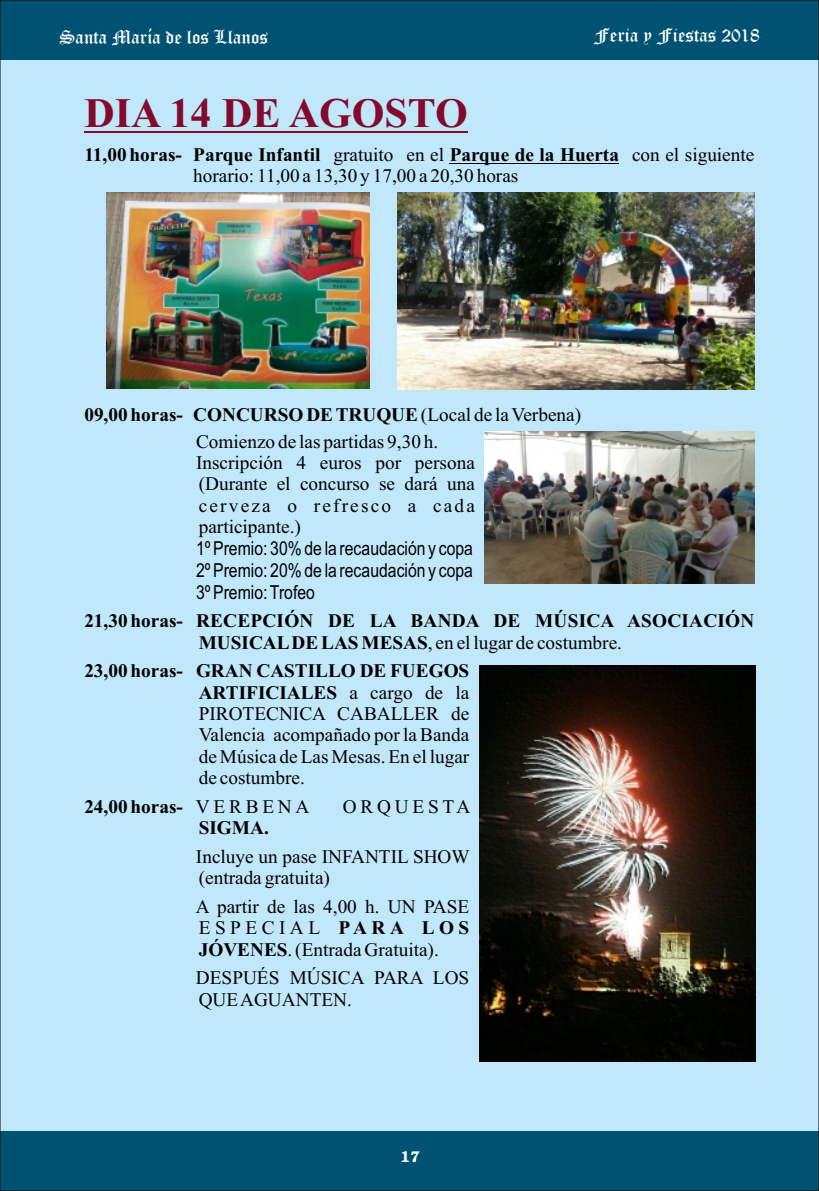
<style>
.page{position:relative;width:819px;height:1191px;background:#c1e8fa}
.page>*{position:absolute;margin:0;border:0;box-sizing:border-box;transform-origin:0 0}
.t1{font:700 42px "Times New Roman";color:#830a2b}
.t2{font:19.25px/21.3px "Times New Roman";color:#000}
.t3{font:700 19.25px/21.3px "Times New Roman";letter-spacing:.01em;color:#000}
.t4{font:19.25px/21.9px "Arial Narrow";color:#000;text-align:justify}
.t5{font:19.25px "Old English Text";color:#fff}
.t6{font:19.25px "Times New Roman";letter-spacing:.195em;color:#000}
.t7{font:800 15.75px "Cushing IT Cby BT";color:#fff}
.s1{font-weight:700}
.s2{font-weight:400}
</style>
<div class="page">
<div style="left:0;top:1131px;width:819px;height:60px;background:#005273"></div>
<div style="left:0;top:0;width:819px;height:60px;background:#005273"></div>
<hr style="left:84px;top:131px;width:384px;height:1px;background:#830a2b">
<hr style="left:449px;top:163px;width:170px;height:1px;background:#000">
<img style="left:107px;top:192px;width:262px;height:197px">
<img style="left:485px;top:431px;width:269px;height:152px">
<img style="left:479px;top:666px;width:276px;height:395px">
<img style="left:398px;top:192px;width:356px;height:198px">
<p class="t5" style="left:60px;top:30px;width:210px">Santa María de los Llanos</p>
<p class="t5" style="left:593px;top:29px;width:167px">Feria y Fiestas 2018</p>
<h1 class="t1" style="left:84px;top:98px;width:385px">DIA 14 DE AGOSTO</h1>
<p class="t2" style="left:193px;top:146px;width:562px;text-indent:-109px"><span class="s1">11,00 horas- Parque Infantil</span> gratuito en el <span class="s1">Parque de la Huerta</span> con el siguiente horario: 11,00 a 13,30 y 17,00 a 20,30 horas</p>
<p class="t2" style="left:196px;top:403px;width:386px;line-height:26.6px;text-indent:-112px"><span class="s1">09,00 horas- CONCURSO DE TRUQUE</span>(Local de la Verbena)<br>Comienzo de las partidas 9,30 h.</p>
<p class="t2" style="left:196px;top:454px;width:280px;text-align:justify">Inscripción 4 euros por persona (Durante el concurso se dará una cerveza o refresco a cada participante.)</p>
<p class="t4" style="left:196px;top:539px;width:278px">1º Premio: 30% de la recaudación y copa 2º Premio: 20% de la recaudación y copa 3º Premio: Trofeo</p>
<p class="t3" style="left:199px;top:612px;width:557px;text-indent:-114px">21,30 horas- RECEPCIÓN DE LA BANDA DE MÚSICA ASOCIACIÓN<br>MUSICALDE LAS MESAS<span class="s2">, en el lugar de costumbre.</span></p>
<p class="t2" style="left:199px;top:662px;width:272px;text-align:justify;text-indent:-114px"><span class="s1">23,00 horas- GRAN CASTILLO DE FUEGOS ARTIFICIALES</span> a cargo de la PIROTECNICA CABALLER de Valencia acompañado por la Banda de Música de Las Mesas. En el lugar de costumbre.</p>
<p class="t3" style="left:84px;top:797px;width:226px">24,00 horas- <span class="s2">V E R B E N A</span></p>
<p class="t6" style="left:343px;top:799px;width:129px">ORQUESTA</p>
<p class="t3" style="left:199px;top:819px;width:72px">SIGMA.</p>
<p class="t2" style="left:196px;top:847px;width:275px">Incluye un pase INFANTIL SHOW (entrada gratuita)</p>
<p class="t2" style="left:196px;top:897px;width:275px;text-align:justify">A partir de las 4,00 h. UN PASE ESPECIAL <span class="s1">PARA LOS JÓVENES</span>. (Entrada Gratuita).</p>
<p class="t2" style="left:196px;top:969px;width:275px">DESPUÉS MÚSICA PARA LOS<br>QUE AGUANTEN.</p>
<p class="t7" style="left:400px;top:1149px;width:20px">17</p>
</div>
